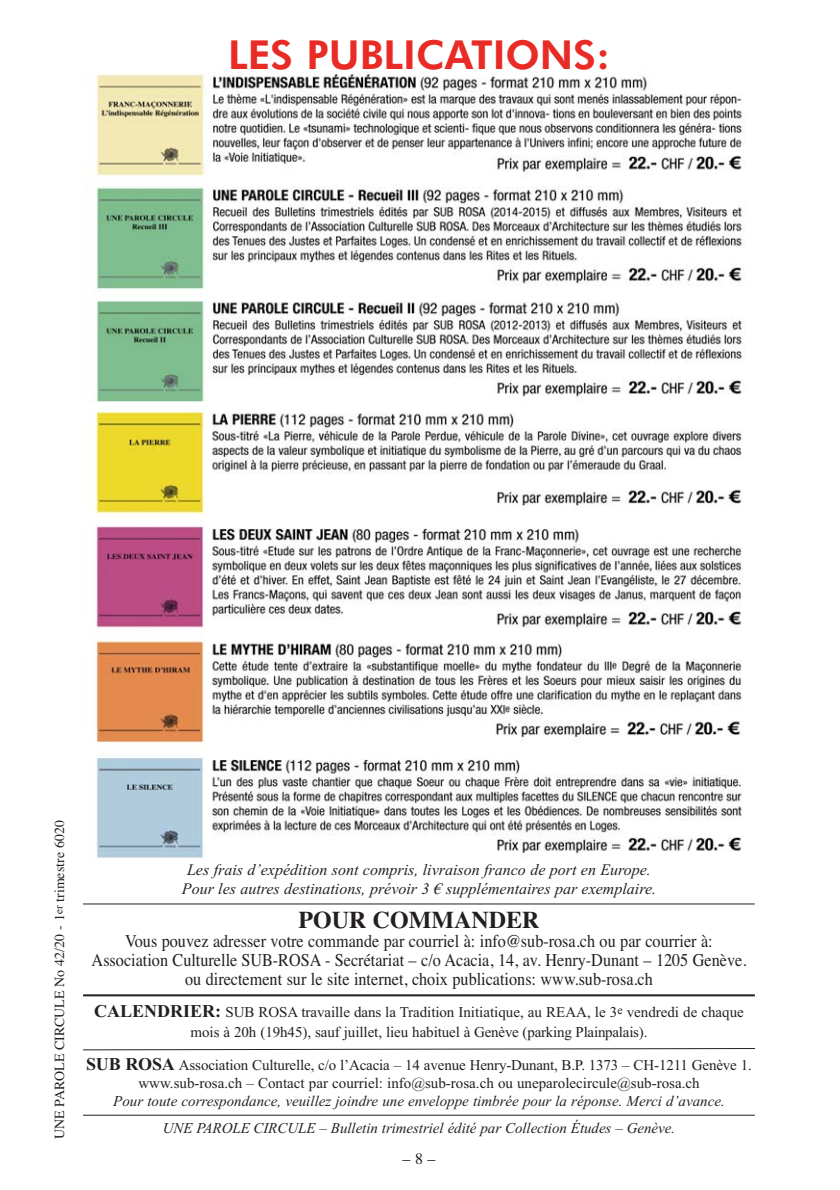
<style>
.page{position:relative;width:840px;height:1190px;background:#fff}
.page>*{position:absolute;margin:0;border:0;box-sizing:border-box;transform-origin:0 0}
.t1{font:800 40px "Futura BT";color:#e82b25}
.t2{font:700 24px "Times";color:#231f20}
.t3{font:18px/19px "Times";color:#231f20;text-align:center;scale:.9 1}
.t4{font:italic 16px/19.2px "Times New Roman";color:#231f20;text-align:center}
.t5{font:16px "Times";color:#231f20}
.t6{font:15px/18px "Times New Roman";letter-spacing:-.005em;color:#231f20;text-align:center}
.t7{font:italic 15px "Times New Roman";color:#231f20}
.t8{font:14px "Times";color:#231f20}
.s1{font-size:11.2px}
.s2{font-weight:700;font-size:18px}
.s3{font-size:12px}
</style>
<div class="page">
<hr style="left:83px;top:994px;width:672px;height:2px;background:#231f20">
<svg style="left:83px;top:1048px;width:672px;height:3px"></svg>
<hr style="left:83px;top:903px;width:672px;height:1px;background:#231f20">
<img style="left:95px;top:411px;width:647px;height:448px">
<img style="left:93px;top:71px;width:652px;height:331px">
<hr style="left:83px;top:1115px;width:672px;height:1px;background:#231f20">
<h1 class="t1" style="left:228px;top:41px;width:383px">LES PUBLICATIONS:</h1>
<p class="t8" style="left:55px;top:1139px;width:321px;rotate:-90deg">UNE PAROLE CIRCULE No 42/20 - 1<span class="s1">er</span> trimestre 6020</p>
<p class="t4" style="left:182px;top:861px;width:476px">Les frais d’expédition sont compris, livraison franco de port en Europe.<br>Pour les autres destinations, prévoir 3 € supplémentaires par exemplaire.</p>
<h2 class="t2" style="left:298px;top:911px;width:243px">POUR COMMANDER</h2>
<p class="t3" style="left:92px;top:933px;width:729px">Vous pouvez adresser votre commande par courriel à: info@sub-rosa.ch ou par courrier à:<br>Association Culturelle SUB-ROSA - Secrétariat – c/o Acacia, 14, av. Henry-Dunant – 1205 Genève. ou directement sur le site internet, choix publications: www.sub-rosa.ch</p>
<p class="t6" style="left:94px;top:1003px;width:651px;line-height:20px"><span class="s2">CALENDRIER:</span> SUB ROSA travaille dans la Tradition Initiatique, au REAA, le 3<span class="s3">e</span> vendredi de chaque mois à 20h (19h45), sauf juillet, lieu habituel à Genève (parking Plainpalais).</p>
<p class="t6" style="left:86px;top:1057px;width:667px"><span class="s2">SUB ROSA</span> Association Culturelle, c/o l’Acacia – 14 avenue Henry-Dunant, B.P. 1373 – CH-1211 Genève 1. www.sub-rosa.ch – Contact par courriel: info@sub-rosa.ch ou uneparolecircule@sub-rosa.ch</p>
<p class="t7" style="left:113px;top:1095px;width:613px">Pour toute correspondance, veuillez joindre une enveloppe timbrée pour la réponse. Merci d’avance.</p>
<p class="t7" style="left:163px;top:1123px;width:514px">UNE PAROLE CIRCULE – Bulletin trimestriel édité par Collection Études – Genève.</p>
<p class="t5" style="left:403px;top:1152px;width:34px">– 8 –</p>
</div>
